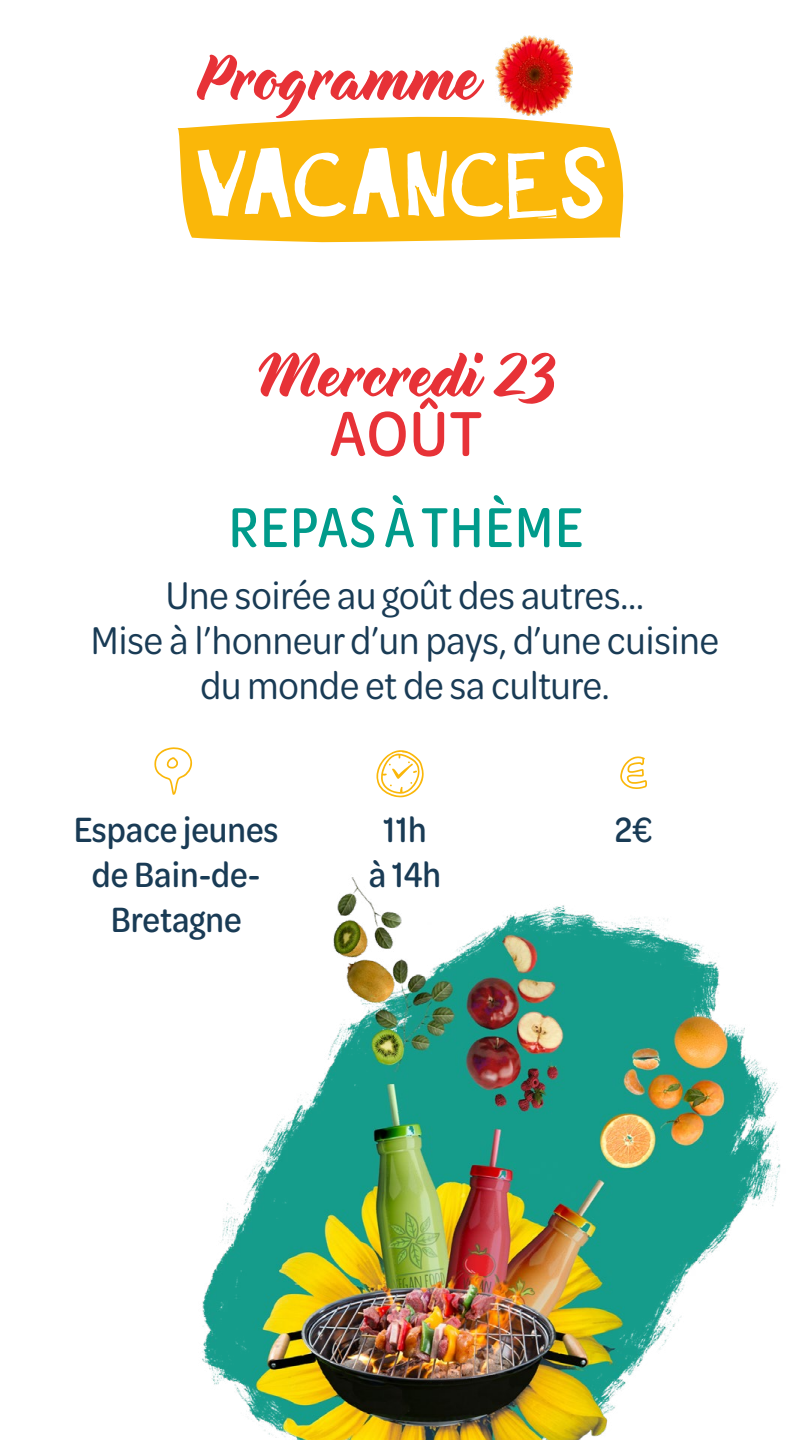
<style>
.page{position:relative;width:810px;height:1440px;background:#fff}
.page>*{position:absolute;margin:0;border:0;box-sizing:border-box;transform-origin:0 0}
.t1{font:69.22px "Delisia W00";color:#e73237}
.t2{font:67.5px "Delisia W00";color:#e73237}
.t3{font:500 67.5px "Omnes Cond";color:#e73237}
.t4{font:500 60px "Omnes Narrow";letter-spacing:.02em;color:#009b8b}
.t5{font:60px "Peax Drawn Icons";color:#fab709}
.t6{font:41.25px/45px "Omnes Cond";color:#193b55;text-align:center}
.t7{font:500 37.5px/45px "Omnes Cond";color:#193b55;text-align:center}
</style>
<div class="page">
<svg style="left:177px;top:116px;width:447px;height:126px;fill:#fab709"></svg>
<img style="left:495px;top:35px;width:78px;height:81px">
<img style="left:202px;top:877px;width:579px;height:563px">
<h1 class="t1" style="left:196px;top:39px;width:282px">Programme</h1>
<h2 class="t2" style="left:255px;top:338px;width:301px">Mercredi 23</h2>
<h2 class="t3" style="left:330px;top:389px;width:154px">AOÛT</h2>
<h3 class="t4" style="left:228px;top:488px;width:357px">REPAS À THÈME</h3>
<p class="t6" style="left:91px;top:571px;width:630px">Une soirée au goût des autres…<br>Mise à l’honneur d’un pays, d’une cuisine du monde et de sa culture.</p>
<h3 class="t5" style="left:154px;top:745px;width:45px">●</h3>
<p class="t7" style="left:74px;top:805px;width:206px">Espace jeunes de Bain-de-<br>Bretagne</p>
<p class="t7" style="left:369px;top:805px;width:74px">11h<br>à 14h</p>
<p class="t7" style="left:615px;top:805px;width:40px">2€</p>
</div>
